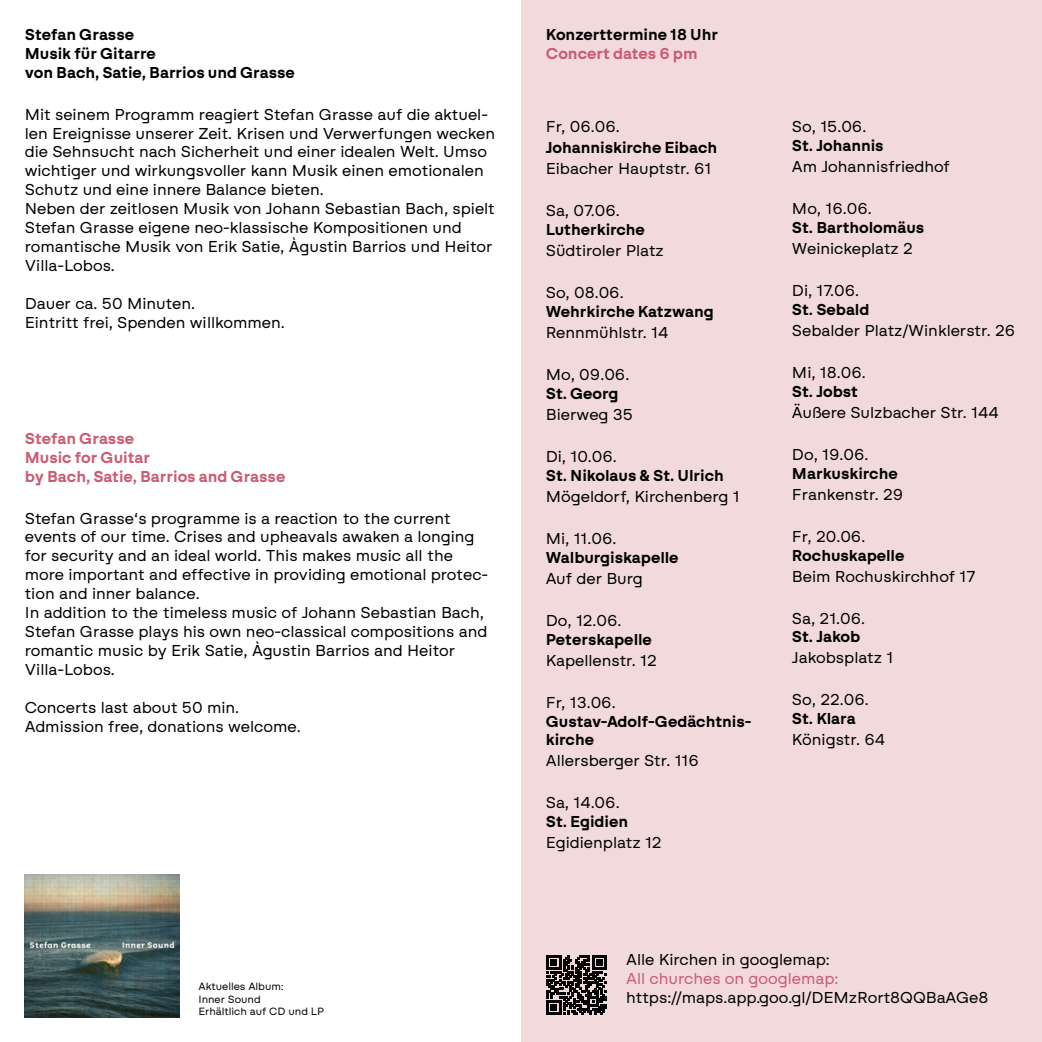
<style>
.page{position:relative;width:1042px;height:1042px;background:#fff}
.page>*{position:absolute;margin:0;border:0;box-sizing:border-box;transform-origin:0 0}
.t1{font:15.75px/18.9px "Swiza";color:#000}
.t2{font:600 15.75px/18.9px "Swiza";color:#000}
.t3{font:600 15.75px/18.9px "Swiza";color:#ca5c73}
.t4{font:15.75px "Swiza";color:#ca5c73}
.t5{font:10.5px/12.6px "Swiza";color:#000}
</style>
<div class="page">
<div style="left:521px;top:0;width:521px;height:1042px;background:#f1d9dc"></div>
<svg style="left:546px;top:955px;width:60px;height:60px"></svg>
<img style="left:25px;top:874px;width:155px;height:143px">
<p class="t2" style="left:25px;top:25px;width:272px">Stefan Grasse<br>Musik für Gitarre<br>von Bach, Satie, Barrios und Grasse</p>
<p class="t1" style="left:25px;top:104px;width:472px">Mit seinem Programm reagiert Stefan Grasse auf die aktuel&shy;len Ereignisse unserer Zeit. Krisen und Verwerfungen wecken die Sehnsucht nach Sicherheit und einer idealen Welt. Umso wichtiger und wirkungsvoller kann Musik einen emotionalen Schutz und eine innere Balance bieten.<br>Neben der zeitlosen Musik von Johann Sebastian Bach, spielt Stefan Grasse eigene neo-klassische Kompositionen und romantische Musik von Erik Satie, Àgustin Barrios und Heitor Villa-Lobos.</p>
<p class="t1" style="left:25px;top:293px;width:261px">Dauer ca. 50 Minuten.<br>Eintritt frei, Spenden willkommen.</p>
<p class="t3" style="left:25px;top:429px;width:262px">Stefan Grasse<br>Music for Guitar<br>by Bach, Satie, Barrios and Grasse</p>
<p class="t1" style="left:25px;top:508px;width:465px">Stefan Grasse‘s programme is a reaction to the current events of our time. Crises and upheavals awaken a longing for security and an ideal world. This makes music all the more important and effective in providing emotional protec&shy;tion and inner balance.<br>In addition to the timeless music of Johann Sebastian Bach, Stefan Grasse plays his own neo-classical compositions and romantic music by Erik Satie, Àgustin Barrios and Heitor Villa-Lobos.</p>
<p class="t1" style="left:25px;top:697px;width:277px">Concerts last about 50 min.<br>Admission free, donations welcome.</p>
<p class="t5" style="left:198px;top:980px;width:127px">Aktuelles Album:<br>Inner Sound<br>Erhältlich auf CD und LP</p>
<p class="t2" style="left:546px;top:25px;width:174px">Konzerttermine 18 Uhr</p>
<p class="t3" style="left:546px;top:44px;width:153px">Concert dates 6 pm</p>
<p class="t1" style="left:546px;top:117px;width:76px">Fr, 06.06.</p>
<p class="t2" style="left:546px;top:138px;width:173px">Johanniskirche Eibach</p>
<p class="t1" style="left:546px;top:159px;width:167px">Eibacher Hauptstr. 61</p>
<p class="t1" style="left:546px;top:201px;width:75px">Sa, 07.06.</p>
<p class="t2" style="left:546px;top:220px;width:101px">Lutherkirche</p>
<p class="t1" style="left:546px;top:241px;width:120px">Südtiroler Platz</p>
<p class="t1" style="left:546px;top:283px;width:79px">So, 08.06.</p>
<p class="t2" style="left:546px;top:302px;width:169px">Wehrkirche Katzwang</p>
<p class="t1" style="left:546px;top:323px;width:124px">Rennmühlstr. 14</p>
<p class="t1" style="left:546px;top:365px;width:85px">Mo, 09.06.</p>
<p class="t2" style="left:546px;top:384px;width:74px">St. Georg</p>
<p class="t1" style="left:546px;top:405px;width:89px">Bierweg 35</p>
<p class="t1" style="left:546px;top:447px;width:73px">Di, 10.06.</p>
<p class="t2" style="left:546px;top:466px;width:179px">St. Nikolaus &amp; St. Ulrich</p>
<p class="t1" style="left:546px;top:486px;width:195px">Mögeldorf, Kirchenberg 1</p>
<p class="t1" style="left:546px;top:528px;width:72px">Mi, 11.06.</p>
<p class="t2" style="left:546px;top:547px;width:134px">Walburgiskapelle</p>
<p class="t1" style="left:546px;top:568px;width:99px">Auf der Burg</p>
<p class="t1" style="left:546px;top:610px;width:77px">Do, 12.06.</p>
<p class="t2" style="left:546px;top:629px;width:108px">Peterskapelle</p>
<p class="t1" style="left:546px;top:650px;width:113px">Kapellenstr. 12</p>
<p class="t1" style="left:546px;top:692px;width:71px">Fr, 13.06.</p>
<p class="t2" style="left:546px;top:711px;width:206px">Gustav-Adolf-Gedächtnis&shy;kirche</p>
<p class="t1" style="left:546px;top:751px;width:155px">Allersberger Str. 116</p>
<p class="t1" style="left:546px;top:793px;width:75px">Sa, 14.06.</p>
<p class="t2" style="left:546px;top:812px;width:84px">St. Egidien</p>
<p class="t1" style="left:546px;top:833px;width:117px">Egidienplatz 12</p>
<p class="t1" style="left:792px;top:117px;width:76px">So, 15.06.</p>
<p class="t2" style="left:792px;top:136px;width:93px">St. Johannis</p>
<p class="t1" style="left:792px;top:157px;width:159px">Am Johannisfriedhof</p>
<p class="t1" style="left:792px;top:199px;width:81px">Mo, 16.06.</p>
<p class="t2" style="left:792px;top:218px;width:134px">St. Bartholomäus</p>
<p class="t1" style="left:792px;top:239px;width:122px">Weinickeplatz 2</p>
<p class="t1" style="left:792px;top:281px;width:69px">Di, 17.06.</p>
<p class="t2" style="left:792px;top:300px;width:79px">St. Sebald</p>
<p class="t1" style="left:792px;top:321px;width:225px">Sebalder Platz/Winklerstr. 26</p>
<p class="t1" style="left:792px;top:363px;width:75px">Mi, 18.06.</p>
<p class="t2" style="left:792px;top:382px;width:67px">St. Jobst</p>
<p class="t1" style="left:792px;top:402px;width:208px">Äußere Sulzbacher Str. 144</p>
<p class="t1" style="left:792px;top:444px;width:78px">Do, 19.06.</p>
<p class="t2" style="left:792px;top:463px;width:107px">Markuskirche</p>
<p class="t1" style="left:792px;top:484px;width:113px">Frankenstr. 29</p>
<p class="t1" style="left:792px;top:526px;width:75px">Fr, 20.06.</p>
<p class="t2" style="left:792px;top:545px;width:114px">Rochuskapelle</p>
<p class="t1" style="left:792px;top:566px;width:185px">Beim Rochuskirchhof 17</p>
<p class="t1" style="left:792px;top:608px;width:75px">Sa, 21.06.</p>
<p class="t2" style="left:792px;top:627px;width:70px">St. Jakob</p>
<p class="t1" style="left:792px;top:648px;width:103px">Jakobsplatz 1</p>
<p class="t1" style="left:792px;top:690px;width:78px">So, 22.06.</p>
<p class="t2" style="left:792px;top:709px;width:65px">St. Klara</p>
<p class="t1" style="left:792px;top:730px;width:95px">Königstr. 64</p>
<p class="t1" style="left:626px;top:950px;width:205px">Alle Kirchen in googlemap:</p>
<p class="t4" style="left:626px;top:969px;width:214px">All churches on googlemap:</p>
<p class="t1" style="left:626px;top:988px;width:364px">https://maps.app.goo.gl/DEMzRort8QQBaAGe8</p>
</div>
